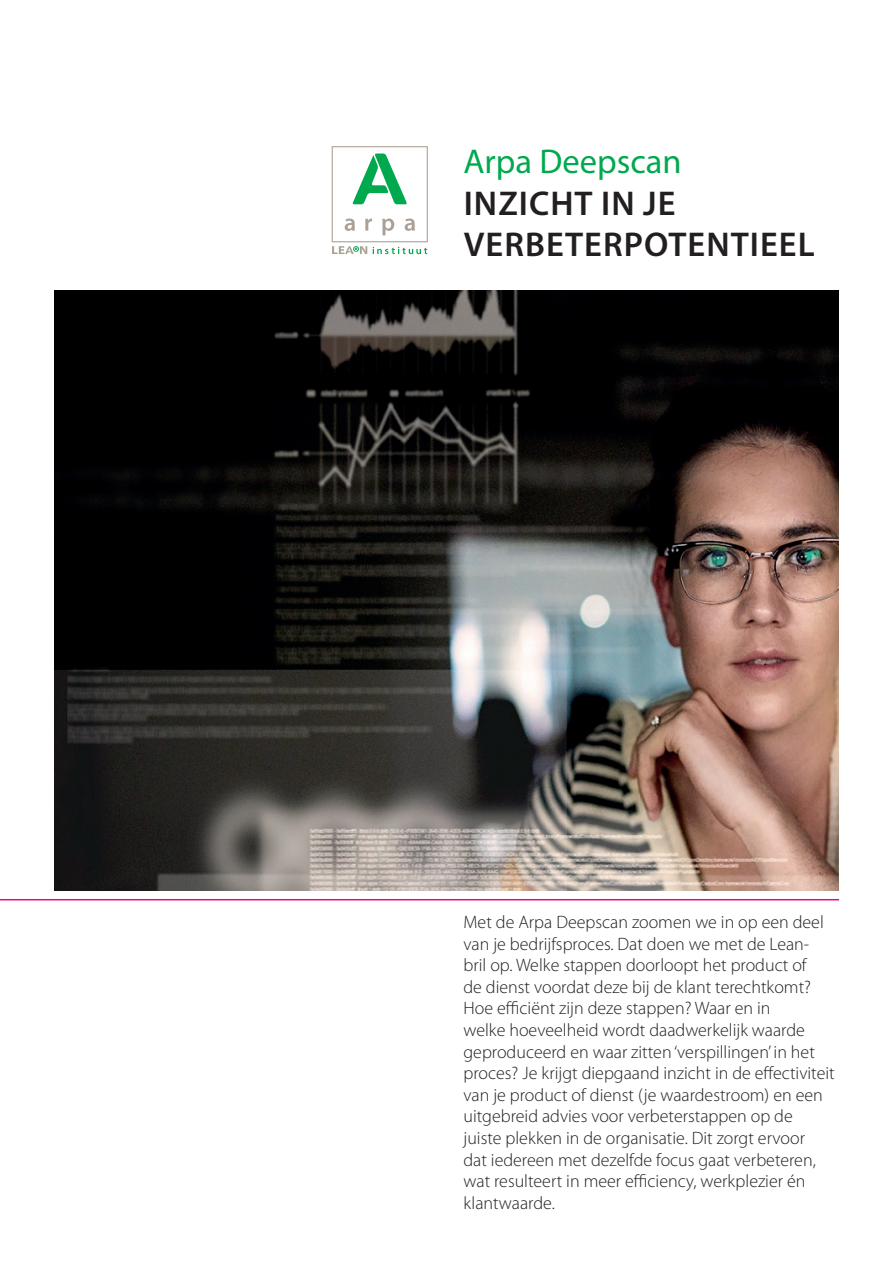
<style>
.page{position:relative;width:893px;height:1263px;background:#fff}
.page>*{position:absolute;margin:0;border:0;box-sizing:border-box;transform-origin:0 0}
.t1{font:600 34.5px/41.4px "Myriad Pro";letter-spacing:.03em;color:#231f20}
.t2{font:34.5px "Myriad Pro";color:#00a94e}
.t3{font:300 18px/21.6px "Myriad Pro";color:#231f20}
</style>
<div class="page">
<hr style="left:0;top:899px;width:839px;height:1px;background:#ed028c">
<svg style="left:332px;top:146px;width:96px;height:108px"></svg>
<img style="left:54px;top:290px;width:785px;height:601px">
<h1 class="t2" style="left:463px;top:140px;width:220px">Arpa Deepscan</h1>
<h1 class="t1" style="left:464px;top:182px;width:352px">INZICHT IN JE<br>VERBETERPOTENTIEEL</h1>
<p class="t3" style="left:463px;top:911px;width:373px">Met de Arpa Deepscan zoomen we in op een deel van je bedrijfsproces. Dat doen we met de Lean&shy;bril op. Welke stappen doorloopt het product of<br>de dienst voordat deze bij de klant terechtkomt?<br>Hoe efficiënt zijn deze stappen? Waar en in<br>welke hoeveelheid wordt daadwerkelijk waarde geproduceerd en waar zitten ‘verspillingen’ in het proces? Je krijgt diepgaand inzicht in de effectiviteit van je product of dienst (je waardestroom) en een uitgebreid advies voor verbeterstappen op de juiste plekken in de organisatie. Dit zorgt ervoor<br>dat iedereen met dezelfde focus gaat verbeteren, wat resulteert in meer efficiency, werkplezier én klantwaarde.</p>
</div>
